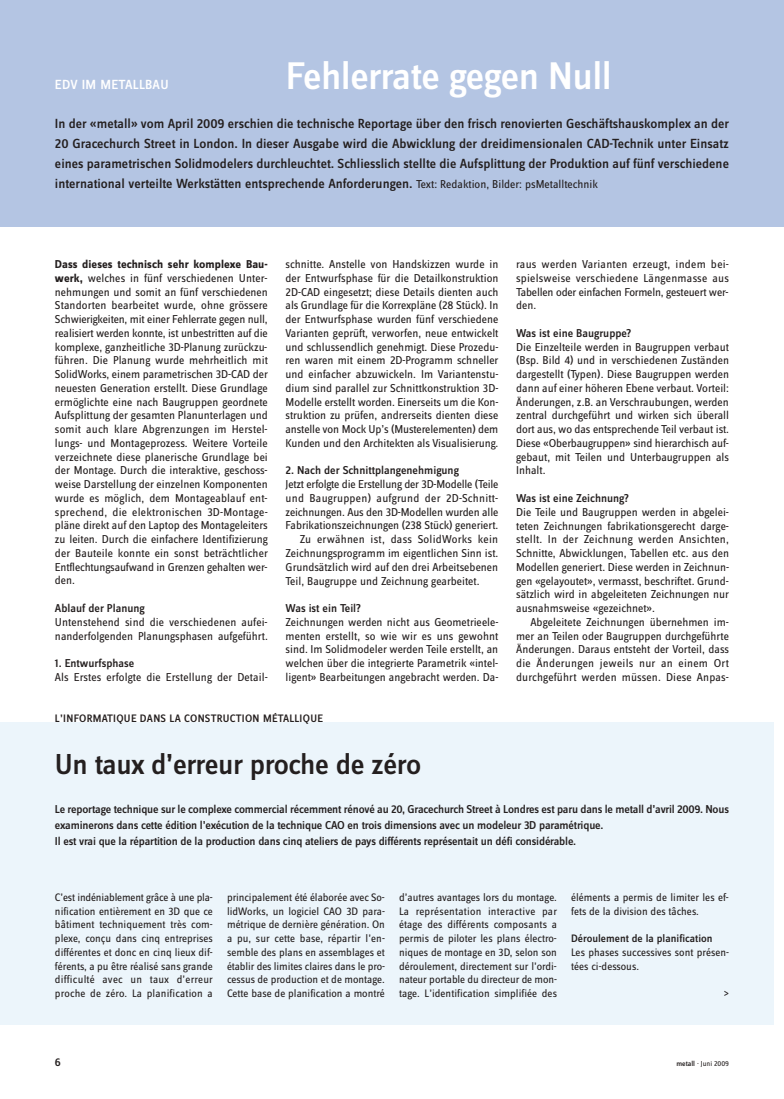
<style>
.page{position:relative;width:784px;height:1099px;background:#fff}
.page>*{position:absolute;margin:0;border:0;box-sizing:border-box;transform-origin:0 0}
.t1{font:500 40px "Zine Sans Dis";letter-spacing:-.015em;color:#fff}
.t2{font:500 30px "Zine Sans Dis";letter-spacing:-.015em;color:#241f1f}
.t3{font:500 13.75px/20px "Zine Sans Dis";color:#241f1f;text-align:justify}
.t4{font:500 13.75px "Zine Sans Dis";letter-spacing:.025em;color:#fff}
.t5{font:11.88px/13.8px "Zine Sans Dis";color:#241f1f;text-align:justify}
.t6{font:500 11.88px/16.2px "Zine Sans Dis";letter-spacing:-.015em;color:#241f1f}
.t7{font:11.88px "Zine Sans Dis";letter-spacing:.02em;color:#241f1f}
.t8{font:11.25px/13.8px "Zine Sans Dis";color:#241f1f;text-align:justify}
.t9{font:500 11.25px "Zine Sans Dis";letter-spacing:.01em;color:#241f1f}
.t10{font:7.5px "Zine Sans Dis";color:#241f1f}
.s1{font-weight:400;font-size:11.88px}
.s2{font-weight:700}
.s3{font-weight:500}
</style>
<div class="page">
<div style="left:0;top:0;width:783px;height:227px;background:#b4c5e3"></div>
<div style="left:0;top:722px;width:772px;height:302px;background:#ecf5fb"></div>
<p class="t4" style="left:55px;top:80px;width:115px">EDV IM METALLBAU</p>
<h1 class="t1" style="left:286px;top:61px;width:327px">Fehlerrate gegen Null</h1>
<p class="t3" style="left:55px;top:115px;width:675px">In der «metall» vom April 2009 erschien die technische Reportage über den frisch renovierten Geschäftshauskomplex an der 20 Gracechurch Street in London. In dieser Ausgabe wird die Abwicklung der dreidimensionalen CAD-Technik unter Einsatz eines parametrischen Solidmodelers durchleuchtet. Schliesslich stellte die Aufsplittung der Produktion auf fünf verschiedene international verteilte Werkstätten entsprechende Anforderungen. <span class="s1">Text: Redaktion, Bilder: psMetalltechnik</span></p>
<p class="t5" style="left:55px;top:258px;width:214px"><span class="s2">Dass dieses technisch sehr komplexe Bau&shy;werk,</span> welches in fünf verschiedenen Unter&shy;nehmungen und somit an fünf verschiedenen Standorten bearbeitet wurde, ohne grössere Schwierigkeiten, mit einer Fehlerrate gegen null, realisiert werden konnte, ist unbestritten auf die komplexe, ganzheitliche 3D-Planung zurückzu&shy;führen. Die Planung wurde mehrheitlich mit SolidWorks, einem parametrischen 3D-CAD der neuesten Generation erstellt. Diese Grundlage ermöglichte eine nach Baugruppen geordnete Aufsplittung der gesamten Planunterlagen und somit auch klare Abgrenzungen im Herstel&shy;lungs- und Montageprozess. Weitere Vorteile verzeichnete diese planerische Grundlage bei der Montage. Durch die interaktive, geschoss&shy;weise Darstellung der einzelnen Komponenten wurde es möglich, dem Montageablauf ent&shy;sprechend, die elektronischen 3D-Montage&shy;pläne direkt auf den Laptop des Montageleiters zu leiten. Durch die einfachere Identifizierung der Bauteile konnte ein sonst beträchtlicher Entflechtungsaufwand in Grenzen gehalten wer&shy;den.</p>
<p class="t6" style="left:55px;top:601px;width:91px">Ablauf der Planung</p>
<p class="t5" style="left:55px;top:616px;width:214px">Untenstehend sind die verschiedenen aufei&shy;nanderfolgenden Planungsphasen aufgeführt.</p>
<p class="t6" style="left:55px;top:656px;width:81px">1. Entwurfsphase</p>
<p class="t5" style="left:55px;top:671px;width:214px">Als Erstes erfolgte die Erstellung der Detail-</p>
<p class="t5" style="left:285px;top:258px;width:214px">schnitte. Anstelle von Handskizzen wurde in der Entwurfsphase für die Detailkonstruktion 2D-CAD eingesetzt; diese Details dienten auch als Grundlage für die Korrexpläne (28 Stück). In der Entwurfsphase wurden fünf verschiedene Varianten geprüft, verworfen, neue entwickelt und schlussendlich genehmigt. Diese Prozedu&shy;ren waren mit einem 2D-Programm schneller und einfacher abzuwickeln. Im Variantenstu&shy;dium sind parallel zur Schnittkonstruktion 3D-Modelle erstellt worden. Einerseits um die Kon&shy;struktion zu prüfen, andrerseits dienten diese anstelle von Mock Up’s (Musterelementen) dem Kunden und den Architekten als Visualisierung.</p>
<p class="t6" style="left:285px;top:463px;width:175px">2. Nach der Schnittplangenehmigung</p>
<p class="t5" style="left:285px;top:478px;width:214px">Jetzt erfolgte die Erstellung der 3D-Modelle (Teile</p>
<p class="t7" style="left:285px;top:493px;width:214px">und Baugruppen) aufgrund der 2D-Schnitt-</p>
<p class="t5" style="left:285px;top:506px;width:214px">zeichnungen. Aus den 3D-Modellen wurden alle</p>
<p class="t5" style="left:285px;top:519px;width:214px">Fabrikationszeichnungen (238 Stück) generiert.</p>
<p class="t7" style="left:299px;top:535px;width:200px">Zu erwähnen ist, dass SolidWorks kein</p>
<p class="t5" style="left:285px;top:547px;width:214px">Zeichnungsprogramm im eigentlichen Sinn ist.</p>
<p class="t5" style="left:285px;top:561px;width:214px">Grundsätzlich wird auf den drei Arbeitsebenen</p>
<p class="t5" style="left:285px;top:574px;width:195px">Teil, Baugruppe und Zeichnung gearbeitet.</p>
<p class="t6" style="left:285px;top:601px;width:77px">Was ist ein Teil?</p>
<p class="t5" style="left:285px;top:616px;width:214px">Zeichnungen werden nicht aus Geometrieele&shy;menten erstellt, so wie wir es uns gewohnt sind. Im Solidmodeler werden Teile erstellt, an welchen über die integrierte Parametrik «intel&shy;ligent» Bearbeitungen angebracht werden. Da-</p>
<p class="t9" style="left:55px;top:714px;width:269px">L’INFORMATIQUE DANS LA CONSTRUCTION MÉTALLIQUE</p>
<h2 class="t2" style="left:55px;top:753px;width:367px">Un taux d’erreur proche de zéro</h2>
<p class="t5" style="left:516px;top:258px;width:214px">raus werden Varianten erzeugt, indem bei&shy;spielsweise verschiedene Längenmasse aus Tabellen oder einfachen Formeln, gesteuert wer&shy;den.</p>
<p class="t6" style="left:516px;top:326px;width:117px">Was ist eine Baugruppe?</p>
<p class="t5" style="left:516px;top:341px;width:214px">Die Einzelteile werden in Baugruppen verbaut (Bsp. Bild 4) und in verschiedenen Zuständen dargestellt (Typen). Diese Baugruppen werden dann auf einer höheren Ebene verbaut. Vorteil:<br>Änderungen, z.B. an Verschraubungen, werden zentral durchgeführt und wirken sich überall dort aus, wo das entsprechende Teil verbaut ist.<br>Diese «Oberbaugruppen» sind hierarchisch auf&shy;gebaut, mit Teilen und Unterbaugruppen als Inhalt.</p>
<p class="t6" style="left:516px;top:491px;width:114px">Was ist eine Zeichnung?</p>
<p class="t5" style="left:516px;top:506px;width:214px">Die Teile und Baugruppen werden in abgelei&shy;teten Zeichnungen fabrikationsgerecht darge&shy;stellt. In der Zeichnung werden Ansichten, Schnitte, Abwicklungen, Tabellen etc. aus den Modellen generiert. Diese werden in Zeichnun&shy;gen «gelayoutet», vermasst, beschriftet. Grund&shy;sätzlich wird in abgeleiteten Zeichnungen nur ausnahmsweise «gezeichnet».</p>
<p class="t5" style="left:516px;top:616px;width:214px;text-indent:14px">Abgeleitete Zeichnungen übernehmen im&shy;mer an Teilen oder Baugruppen durchgeführte Änderungen. Daraus entsteht der Vorteil, dass die Änderungen jeweils nur an einem Ort durchgeführt werden müssen. Diese Anpas-</p>
<p class="t6" style="left:55px;top:801px;width:675px">Le reportage technique sur le complexe commercial récemment rénové au 20, Gracechurch Street à Londres est paru dans le metall d’avril 2009. Nous examinerons dans cette édition l’exécution de la technique CAO en trois dimensions avec un modeleur 3D paramétrique.<br>Il est vrai que la répartition de la production dans cinq ateliers de pays différents représentait un défi considérable.</p>
<p class="t8" style="left:55px;top:891px;width:159px">C’est indéniablement grâce à une pla&shy;nification entièrement en 3D que ce bâtiment techniquement très com&shy;plexe, conçu dans cinq entreprises différentes et donc en cinq lieux dif&shy;férents, a pu être réalisé sans grande difficulté avec un taux d’erreur proche de zéro. La planification a</p>
<p class="t8" style="left:227px;top:891px;width:159px">principalement été élaborée avec So&shy;lidWorks, un logiciel CAO 3D para&shy;métrique de dernière génération. On a pu, sur cette base, répartir l’en&shy;semble des plans en assemblages et établir des limites claires dans le pro&shy;cessus de production et de montage.<br>Cette base de planification a montré</p>
<p class="t8" style="left:399px;top:891px;width:159px">d’autres avantages lors du montage.<br>La représentation interactive par étage des différents composants a permis de piloter les plans électro&shy;niques de montage en 3D, selon son déroulement, directement sur l’ordi&shy;nateur portable du directeur de mon&shy;tage. L’identification simplifiée des</p>
<p class="t8" style="left:570px;top:891px;width:159px">éléments a permis de limiter les ef&shy;fets de la division des tâches.</p>
<p class="t9" style="left:570px;top:934px;width:143px">Déroulement de la planification</p>
<p class="t8" style="left:570px;top:946px;width:159px">Les phases successives sont présen&shy;tées ci-dessous.</p>
<p class="t8" style="left:723px;top:987px;width:7px">&gt;</p>
<p class="t6" style="left:55px;top:1054px;width:8px">6</p>
<p class="t10" style="left:676px;top:1060px;width:54px"><span class="s3">metall</span> · Juni 2009</p>
</div>
